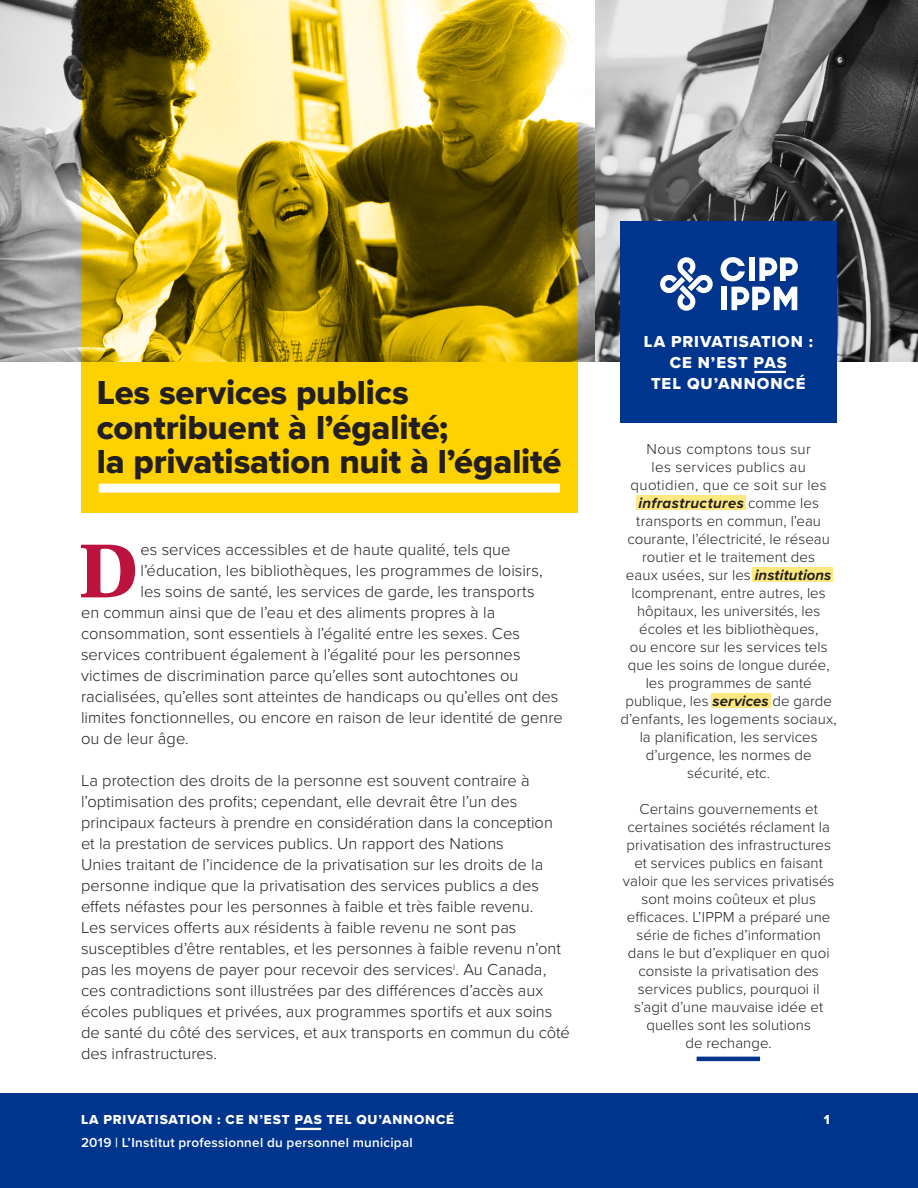
<style>
.page{position:relative;width:918px;height:1188px;background:#fff}
.page>*{position:absolute;margin:0;border:0;box-sizing:border-box;transform-origin:0 0}
.t1{font:81.15px "Utopia Std Bold Capt";color:#bb133e}
.t2{font:34.5px/34.5px "Proxima Nova Extrabld";letter-spacing:-.005em;color:#231f20}
.t3{font:300 16.5px/21px "Proxima Nova";color:#231f20}
.t4{font:16.5px "Proxima Nova Extrabld";letter-spacing:.055em;color:#fff}
.t5{font:300 15px/18px "Proxima Nova";letter-spacing:.005em;color:#231f20;text-align:center}
.t6{font:600 13.5px/22.5px "Proxima Nova";letter-spacing:.02em;color:#fff}
.t7{font:13.5px "Proxima Nova Extrabld";color:#fff}
.s1{font-weight:700;font-style:italic}
.s2{font-family:"Proxima Nova Extrabld";font-weight:400}
</style>
<div class="page">
<img style="left:0;top:0;width:918px;height:362px">
<div style="left:0;top:1094px;width:918px;height:94px;background:#00358e"></div>
<svg style="left:81px;top:0;width:497px;height:513px;background:#bfa426"></svg>
<div style="left:99px;top:484px;width:461px;height:9px;background:#fff"></div>
<div style="left:711px;top:693px;width:59px;height:15px;background:#fee880"></div>
<div style="left:753px;top:567px;width:80px;height:15px;background:#fee880"></div>
<div style="left:636px;top:495px;width:109px;height:15px;background:#fee880"></div>
<hr style="left:697px;top:1057px;width:63px;height:4px;background:#00358e">
<div style="left:620px;top:221px;width:217px;height:202px;background:#00358e"></div>
<svg style="left:660px;top:257px;width:53px;height:54px"></svg>
<svg style="left:721px;top:257px;width:24px;height:24px"></svg>
<div style="left:749px;top:257px;width:6px;height:24px;background:#fff"></div>
<div style="left:721px;top:287px;width:6px;height:23px;background:#fff"></div>
<svg style="left:759px;top:257px;width:39px;height:24px"></svg>
<svg style="left:731px;top:287px;width:66px;height:23px"></svg>
<hr style="left:754px;top:371px;width:32px;height:2px;background:#fff">
<hr style="left:295px;top:1128px;width:26px;height:2px;background:#fff">
<p class="t4" style="left:644px;top:329px;width:171px">LA PRIVATISATION :</p>
<p class="t4" style="left:670px;top:350px;width:119px">CE N’EST PAS</p>
<p class="t4" style="left:651px;top:371px;width:156px">TEL QU’ANNONCÉ</p>
<p class="t2" style="left:97px;top:375px;width:353px">Les services publics contribuent à l’égalité;</p>
<p class="t2" style="left:97px;top:444px;width:466px">la privatisation nuit à l’égalité</p>
<p class="t5" style="left:621px;top:439px;width:218px">Nous comptons tous sur<br>les services publics au quotidien, que ce soit sur les <span class="s1">infrastructures</span> comme les transports en commun, l’eau courante, l’électricité, le réseau routier et le traitement des<br>eaux usées, sur les <span class="s1">institutions </span>lcomprenant, entre autres, les hôpitaux, les universités, les écoles et les bibliothèques,<br>ou encore sur les services tels que les soins de longue durée, les programmes de santé publique, les <span class="s1">services</span> de garde d’enfants, les logements sociaux, la planification, les services d’urgence, les normes de sécurité, etc.</p>
<p class="t5" style="left:623px;top:799px;width:213px">Certains gouvernements et certaines sociétés réclament la privatisation des infrastructures et services publics en faisant valoir que les services privatisés sont moins coûteux et plus efficaces. L’IPPM a préparé une série de fiches d’information dans le but d’expliquer en quoi consiste la privatisation des services publics, pourquoi il s’agit d’une mauvaise idée et quelles sont les solutions</p>
<p class="t5" style="left:685px;top:1033px;width:88px">de rechange.</p>
<p class="t1" style="left:78px;top:523px;width:61px">D</p>
<p class="t3" style="left:141px;top:539px;width:372px">es services accessibles et de haute qualité, tels que</p>
<p class="t3" style="left:141px;top:560px;width:404px">l’éducation, les bibliothèques, les programmes de loisirs,</p>
<p class="t3" style="left:141px;top:581px;width:396px">les soins de santé, les services de garde, les transports</p>
<p class="t3" style="left:81px;top:602px;width:416px">en commun ainsi que de l’eau et des aliments propres à la</p>
<p class="t3" style="left:81px;top:623px;width:440px">consommation, sont essentiels à l’égalité entre les sexes. Ces</p>
<p class="t3" style="left:81px;top:644px;width:441px">services contribuent également à l’égalité pour les personnes</p>
<p class="t3" style="left:81px;top:665px;width:439px">victimes de discrimination parce qu’elles sont autochtones ou</p>
<p class="t3" style="left:81px;top:686px;width:479px">racialisées, qu’elles sont atteintes de handicaps ou qu’elles ont des</p>
<p class="t3" style="left:81px;top:707px;width:483px">limites fonctionnelles, ou encore en raison de leur identité de genre</p>
<p class="t3" style="left:81px;top:728px;width:109px">ou de leur âge.</p>
<p class="t3" style="left:81px;top:770px;width:490px">La protection des droits de la personne est souvent contraire à l’optimisation des profits; cependant, elle devrait être l’un des principaux facteurs à prendre en considération dans la conception et la prestation de services publics. Un rapport des Nations<br>Unies traitant de l’incidence de la privatisation sur les droits de la personne indique que la privatisation des services publics a des effets néfastes pour les personnes à faible et très faible revenu.<br>Les services offerts aux résidents à faible revenu ne sont pas susceptibles d’être rentables, et les personnes à faible revenu n’ont pas les moyens de payer pour recevoir des services<sup>i</sup>. Au Canada, ces contradictions sont illustrées par des différences d’accès aux écoles publiques et privées, aux programmes sportifs et aux soins de santé du côté des services, et aux transports en commun du côté des infrastructures.</p>
<p class="t6" style="left:81px;top:1108px;width:375px"><span class="s2">LA PRIVATISATION : CE N’EST PAS TEL QU’ANNONCÉ<br></span>2019 | L’Institut professionnel du personnel municipal</p>
<p class="t7" style="left:824px;top:1110px;width:8px">1</p>
</div>
